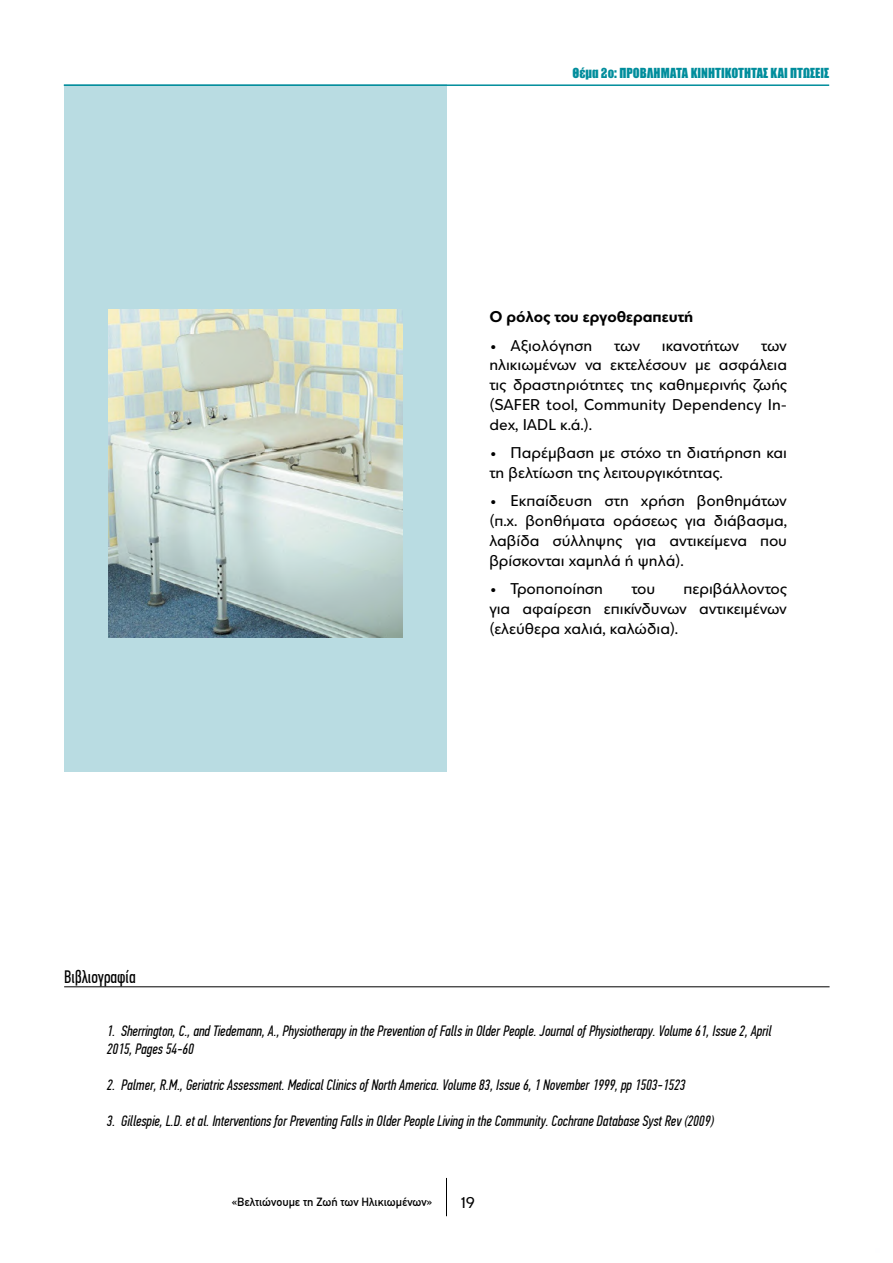
<style>
.page{position:relative;width:893px;height:1263px;background:#fff}
.page>*{position:absolute;margin:0;border:0;box-sizing:border-box;transform-origin:0 0}
.t1{font:18px "PF Din Text Comp Pro";color:#000}
.t2{font:16.5px/19.8px "Eurobank Sans";color:#000;text-align:justify}
.t3{font:700 16.5px "Eurobank Sans";letter-spacing:-.01em;color:#000}
.t4{font:16.5px "Eurobank Sans";letter-spacing:-.02em;color:#000}
.t5{font:italic 15px/18px "PF Din Text Comp Pro";color:#000}
.t6{font:900 13.5px "PF Fusion Sans";color:#008d9c}
.t7{font:500 12px "PF Din Text";color:#000}
</style>
<div class="page">
<div style="left:64px;top:84px;width:383px;height:688px;background:#b9dce2"></div>
<img style="left:109px;top:310px;width:293px;height:327px">
<hr style="left:64px;top:986px;width:766px;height:1px;background:#000">
<hr style="left:64px;top:84px;width:765px;height:2px;background:#008d9c">
<hr style="left:446px;top:1178px;width:1px;height:38px;background:#000">
<p class="t6" style="left:572px;top:65px;width:258px">Θέμα 2ο: ΠΡΟΒΛΗΜΑΤΑ ΚΙΝΗΤΙΚΟΤΗΤΑΣ ΚΑΙ ΠΤΩΣΕΙΣ</p>
<p class="t1" style="left:64px;top:966px;width:73px">Βιβλιογραφία</p>
<p class="t3" style="left:489px;top:307px;width:205px">Ο ρόλος του εργοθεραπευτή</p>
<p class="t2" style="left:489px;top:335px;width:104px">• Αξιολόγηση</p>
<p class="t2" style="left:614px;top:335px;width:27px">των</p>
<p class="t4" style="left:662px;top:336px;width:79px">ικανοτήτων</p>
<p class="t2" style="left:489px;top:335px;width:299px;text-indent:272px">των ηλικιωμένων να εκτελέσουν με ασφάλεια τις δραστηριότητες της καθημερινής ζωής (SAFER tool, Community Dependency In&shy;dex, IADL κ.ά.).</p>
<p class="t2" style="left:489px;top:443px;width:299px">• Παρέμβαση με στόχο τη διατήρηση και τη βελτίωση της λειτουργικότητας.</p>
<p class="t2" style="left:489px;top:491px;width:299px">• Εκπαίδευση στη χρήση βοηθημάτων (π.χ. βοηθήματα οράσεως για διάβασμα, λαβίδα σύλληψης για αντικείμενα που βρίσκονται χαμηλά ή ψηλά).</p>
<p class="t2" style="left:489px;top:579px;width:115px">• Τροποποίηση</p>
<p class="t2" style="left:631px;top:579px;width:25px">του</p>
<p class="t2" style="left:489px;top:579px;width:299px;text-indent:194px">περιβάλλοντος για αφαίρεση επικίνδυνων αντικειμένων (ελεύθερα χαλιά, καλώδια).</p>
<p class="t5" style="left:107px;top:1022px;width:666px">1. Sherrington, C., and Tiedemann, A., Physiotherapy in the Prevention of Falls in Older People. Journal of Physiotherapy. Volume 61, Issue 2, April<br>2015, Pages 54-60</p>
<p class="t5" style="left:107px;top:1076px;width:580px">2. Palmer, R.M., Geriatric Assessment. Medical Clinics of North America. Volume 83, Issue 6, 1 November 1999, pp 1503-1523</p>
<p class="t5" style="left:107px;top:1112px;width:608px">3. Gillespie, L.D. et al. Interventions for Preventing Falls in Older People Living in the Community. Cochrane Database Syst Rev (2009)</p>
<p class="t7" style="left:232px;top:1195px;width:202px">«Βελτιώνουμε τη Ζωή των Ηλικιωμένων»</p>
<p class="t2" style="left:460px;top:1192px;width:16px">19</p>
</div>
